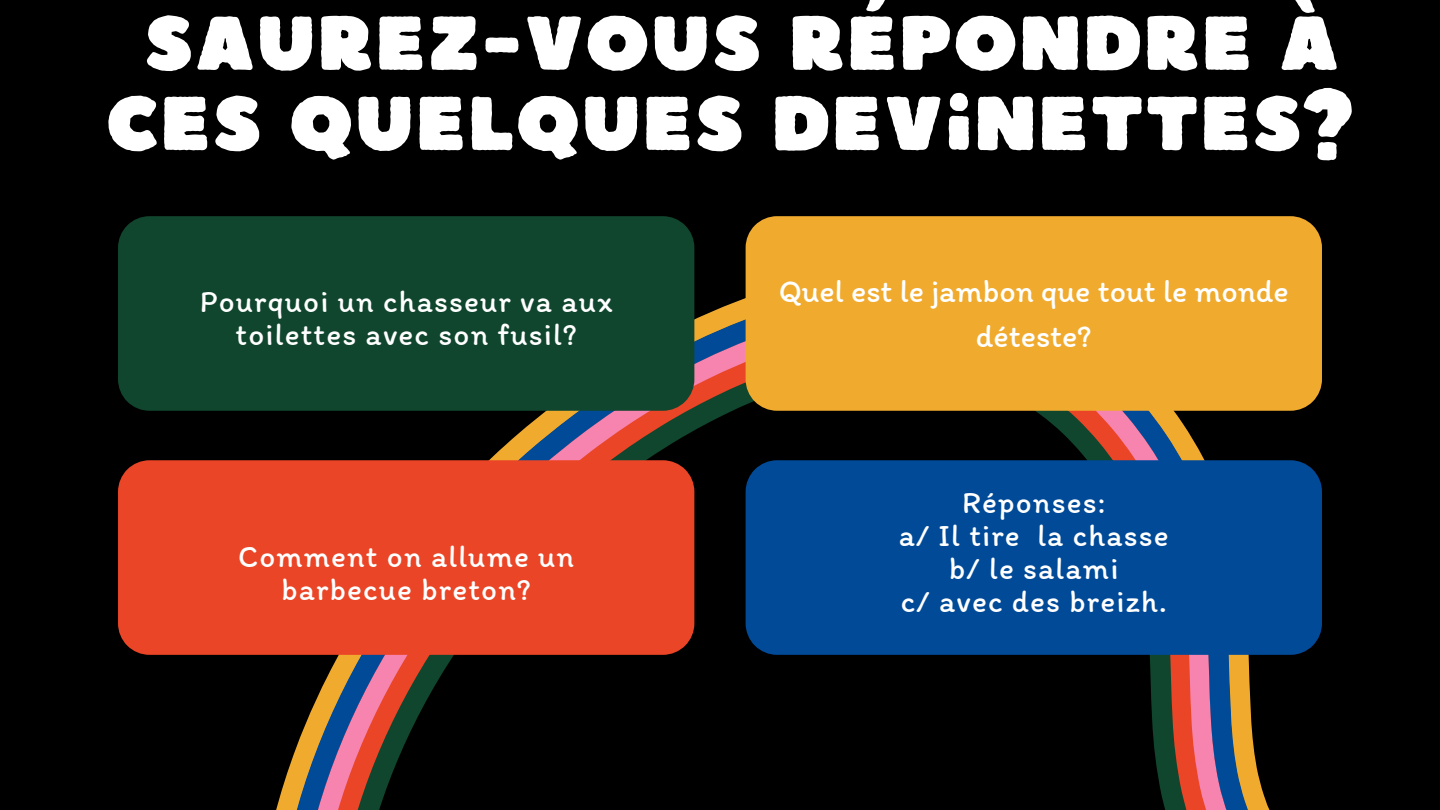
<style>
.page{position:relative;width:1440px;height:810px;background:#000}
.page>*{position:absolute;margin:0;border:0;box-sizing:border-box;transform-origin:0 0}
.t1{font:76px/80.2px "Boulder";letter-spacing:.035em;color:#fff;text-align:center}
.t2{font:32px/44.2px "Itim";color:#fff;text-align:center}
.t3{font:31.2px/33px "Itim";letter-spacing:.035em;color:#fff;text-align:center}
</style>
<div class="page">
<svg style="left:276px;top:243px;width:994px;height:567px"></svg>
<div style="left:118px;top:216px;width:576px;height:195px;background:#10462e"></div>
<div style="left:118px;top:460px;width:576px;height:195px;background:#ea4526"></div>
<div style="left:746px;top:216px;width:576px;height:195px;background:#f0ab2f"></div>
<div style="left:746px;top:460px;width:576px;height:195px;background:#004a98"></div>
<p class="t1" style="left:105px;top:0;width:1248px">SAUREZ-VOUS RÉPONDRE À<br>CES QUELQUES DEVINETTES?</p>
<p class="t3" style="left:200px;top:285px;width:414px">Pourquoi un chasseur va aux toilettes avec son fusil?</p>
<p class="t3" style="left:238px;top:540px;width:338px">Comment on allume un barbecue breton?</p>
<h1 class="t2" style="left:779px;top:269px;width:512px">Quel est le jambon que tout le monde déteste?</h1>
<p class="t3" style="left:962px;top:486px;width:145px">Réponses:</p>
<p class="t3" style="left:899px;top:519px;width:272px">a/ Il tire la chasse</p>
<p class="t3" style="left:949px;top:552px;width:171px">b/ le salami</p>
<p class="t3" style="left:901px;top:585px;width:267px">c/ avec des breizh.</p>
</div>
